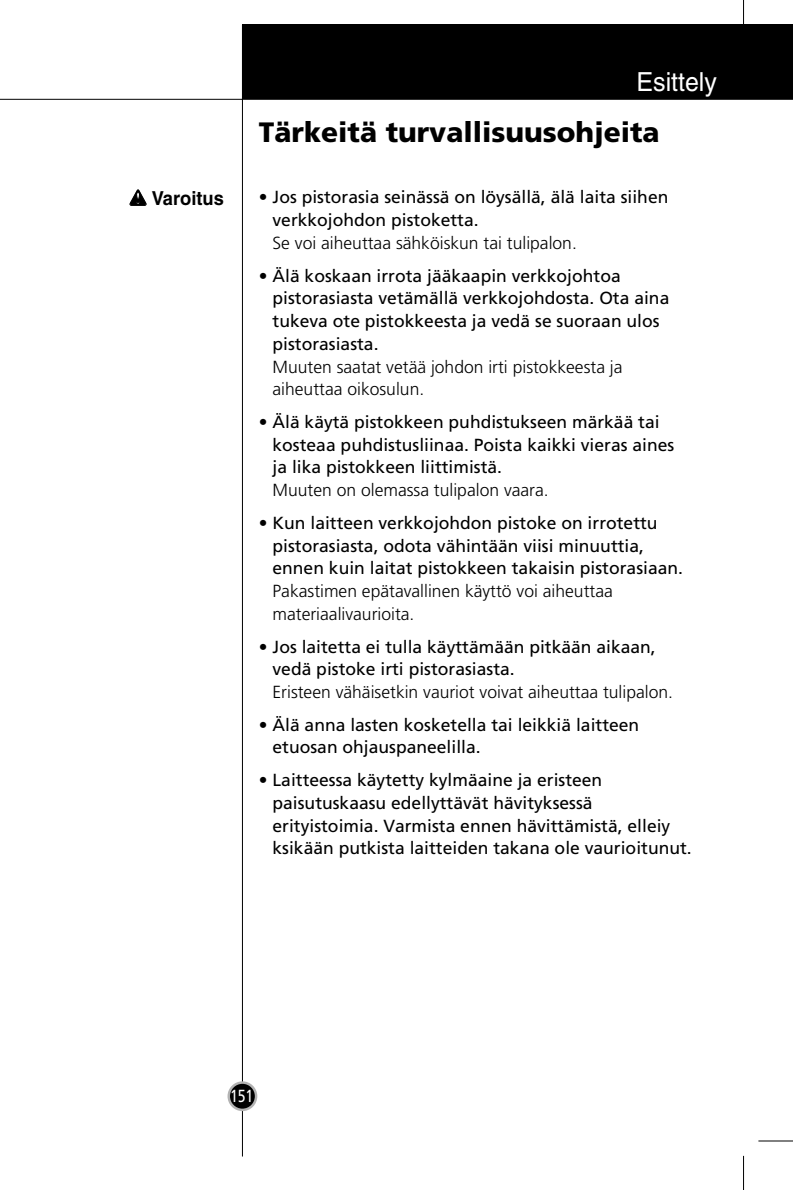
<style>
.page{position:relative;width:793px;height:1190px;background:#fff}
.page>*{position:absolute;margin:0;border:0;box-sizing:border-box;transform-origin:0 0}
.t1{font:900 28px "Frutiger";color:#000}
.t2{font:26.25px "Helvetica";color:#fff;scale:.95 1}
.t3{font:700 19.25px "Helvetica";color:#000;scale:.95 1}
.t4{font:17.5px/22.8px "Frutiger";color:#000}
.t5{font:300 17.5px/22.8px "Frutiger";color:#000}
.t6{font:17.5px "Frutiger";color:#fff;scale:.8 1}
.s1{font-weight:300}
</style>
<div class="page">
<div style="left:243px;top:25px;width:550px;height:74px;background:#000"></div>
<svg style="left:743px;top:0;width:1px;height:25px"></svg>
<hr style="left:743px;top:1156px;width:1px;height:34px;background:#000">
<hr style="left:758px;top:1141px;width:35px;height:1px;background:#000">
<hr style="left:242px;top:25px;width:1px;height:1132px;background:#000">
<hr style="left:0;top:99px;width:793px;height:1px;background:#000">
<svg style="left:227px;top:1081px;width:30px;height:30px"></svg>
<div style="left:230px;top:1084px;width:25px;height:25px;background:#000;border-radius:50%"></div>
<p class="t3" style="left:152px;top:191px;width:77px">Varoitus</p>
<h2 class="t2" style="left:636px;top:73px;width:86px">Esittely</h2>
<h1 class="t1" style="left:259px;top:121px;width:402px">Tärkeitä turvallisuusohjeita</h1>
<p class="t4" style="left:272px;top:187px;width:397px;text-indent:-14px"><span class="s1">•</span> Jos pistorasia seinässä on löysällä, älä laita siihen verkkojohdon pistoketta.</p>
<p class="t5" style="left:272px;top:233px;width:306px">Se voi aiheuttaa sähköiskun tai tulipalon.</p>
<p class="t4" style="left:272px;top:265px;width:398px;text-indent:-14px"><span class="s1">•</span> Älä koskaan irrota jääkaapin verkkojohtoa pistorasiasta vetämällä verkkojohdosta. Ota aina tukeva ote pistokkeesta ja vedä se suoraan ulos pistorasiasta.</p>
<p class="t5" style="left:272px;top:356px;width:351px">Muuten saatat vetää johdon irti pistokkeesta ja aiheuttaa oikosulun.</p>
<p class="t4" style="left:272px;top:412px;width:403px;text-indent:-14px"><span class="s1">•</span> Älä käytä pistokkeen puhdistukseen märkää tai kosteaa puhdistusliinaa. Poista kaikki vieras aines ja lika pistokkeen liittimistä.</p>
<p class="t5" style="left:272px;top:480px;width:278px">Muuten on olemassa tulipalon vaara.</p>
<p class="t4" style="left:272px;top:513px;width:412px;text-indent:-14px"><span class="s1">•</span> Kun laitteen verkkojohdon pistoke on irrotettu pistorasiasta, odota vähintään viisi minuuttia, ennen kuin laitat pistokkeen takaisin pistorasiaan.</p>
<p class="t5" style="left:272px;top:581px;width:342px">Pakastimen epätavallinen käyttö voi aiheuttaa materiaalivaurioita.</p>
<p class="t4" style="left:272px;top:636px;width:385px;text-indent:-14px"><span class="s1">•</span> Jos laitetta ei tulla käyttämään pitkään aikaan, vedä pistoke irti pistorasiasta.</p>
<p class="t5" style="left:272px;top:682px;width:402px">Eristeen vähäisetkin vauriot voivat aiheuttaa tulipalon.</p>
<p class="t4" style="left:272px;top:715px;width:368px;text-indent:-14px"><span class="s1">•</span> Älä anna lasten kosketella tai leikkiä laitteen etuosan ohjauspaneelilla.</p>
<p class="t4" style="left:272px;top:770px;width:421px;text-indent:-14px"><span class="s1">•</span> Laitteessa käytetty kylmäaine ja eristeen paisutuskaasu edellyttävät hävityksessä erityistoimia. Varmista ennen hävittämistä, elleiy ksikään putkista laitteiden takana ole vaurioitunut.</p>
<p class="t6" style="left:230px;top:1089px;width:31px">151</p>
</div>
